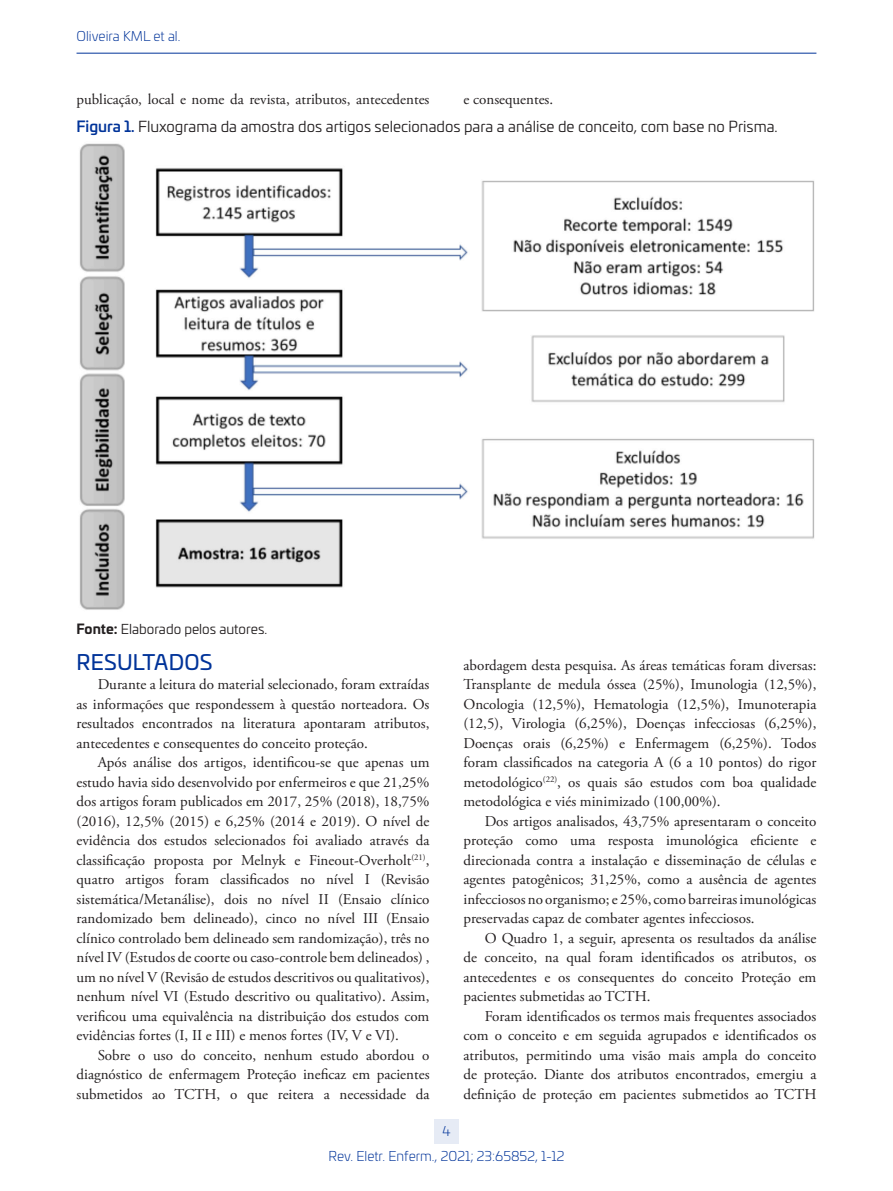
<style>
.page{position:relative;width:893px;height:1191px;background:#fff}
.page>*{position:absolute;margin:0;border:0;box-sizing:border-box;transform-origin:0 0}
.zp_SUB1{font:21px "Univia Pro";letter-spacing:.01em;color:#039}
.zp_texto{font:15px/19.5px "Adobe Garamond Pro";color:#231f20;text-align:justify}
.zp__Figura_tabela_ti{font:15px "Univia Pro";color:#231f20}
.t1{font:300 13.5px "Univia Pro";color:#039}
.zp__tabela_legenda{font:13.5px "Univia Pro";color:#231f20}
.s1{font-weight:500;color:#039}
.s2{font-weight:700}
</style>
<div class="page">
<div style="left:434px;top:1118px;width:25px;height:25px;background:#e6ebf5"></div>
<hr style="left:77px;top:53px;width:739px;height:1px;background:#039">
<img style="left:79px;top:143px;width:736px;height:467px">
<p class="t1" style="left:77px;top:26px;width:105px">Oliveira KML et al.</p>
<p class="zp_texto" style="left:77px;top:90px;width:354px">publicação, local e nome da revista, atributos, antecedentes</p>
<p class="zp_texto" style="left:463px;top:90px;width:91px">e consequentes.</p>
<p class="zp__Figura_tabela_ti" style="left:77px;top:115px;width:703px"><span class="s1">Figura 1.</span> Fluxograma da amostra dos artigos selecionados para a análise de conceito, com base no Prisma.</p>
<p class="zp__tabela_legenda" style="left:77px;top:619px;width:192px"><span class="s2">Fonte:</span> Elaborado pelos autores.</p>
<p class="zp_SUB1" style="left:77px;top:646px;width:137px">RESULTADOS</p>
<p class="zp_texto" style="left:77px;top:675px;width:354px;text-indent:21px">Durante a leitura do material selecionado, foram extraídas as informações que respondessem à questão norteadora. Os resultados encontrados na literatura apontaram atributos, antecedentes e consequentes do conceito proteção.</p>
<p class="zp_texto" style="left:77px;top:753px;width:354px;text-indent:21px">Após análise dos artigos, identificou-se que apenas um estudo havia sido desenvolvido por enfermeiros e que 21,25% dos artigos foram publicados em 2017, 25% (2018), 18,75% (2016), 12,5% (2015) e 6,25% (2014 e 2019). O nível de evidência dos estudos selecionados foi avaliado através da classificação proposta por Melnyk e Fineout-Overholt<sup>(21)</sup>, quatro artigos foram classificados no nível I (Revisão sistemática/Metanálise), dois no nível II (Ensaio clínico randomizado bem delineado), cinco no nível III (Ensaio clínico controlado bem delineado sem randomização), três no nível IV (Estudos de coorte ou caso-controle bem delineados) , um no nível V (Revisão de estudos descritivos ou qualitativos), nenhum nível VI (Estudo descritivo ou qualitativo). Assim, verificou uma equivalência na distribuição dos estudos com evidências fortes (I, II e III) e menos fortes (IV, V e VI).</p>
<p class="zp_texto" style="left:77px;top:1045px;width:354px;text-indent:21px">Sobre o uso do conceito, nenhum estudo abordou o diagnóstico de enfermagem Proteção ineficaz em pacientes submetidos ao TCTH, o que reitera a necessidade da</p>
<p class="t1" style="left:442px;top:1122px;width:10px">4</p>
<p class="zp_texto" style="left:463px;top:655px;width:354px">abordagem desta pesquisa. As áreas temáticas foram diversas:<br>Transplante de medula óssea (25%), Imunologia (12,5%), Oncologia (12,5%), Hematologia (12,5%), Imunoterapia (12,5), Virologia (6,25%), Doenças infecciosas (6,25%), Doenças orais (6,25%) e Enfermagem (6,25%). Todos foram classificados na categoria A (6 a 10 pontos) do rigor metodológico<sup>(22)</sup>, os quais são estudos com boa qualidade metodológica e viés minimizado (100,00%).</p>
<p class="zp_texto" style="left:463px;top:811px;width:354px;text-indent:21px">Dos artigos analisados, 43,75% apresentaram o conceito proteção como uma resposta imunológica eficiente e direcionada contra a instalação e disseminação de células e agentes patogênicos; 31,25%, como a ausência de agentes infecciosos no organismo; e 25%, como barreiras imunológicas preservadas capaz de combater agentes infecciosos.</p>
<p class="zp_texto" style="left:463px;top:928px;width:354px;text-indent:21px">O Quadro 1, a seguir, apresenta os resultados da análise de conceito, na qual foram identificados os atributos, os antecedentes e os consequentes do conceito Proteção em pacientes submetidas ao TCTH.</p>
<p class="zp_texto" style="left:463px;top:1006px;width:354px;text-indent:21px">Foram identificados os termos mais frequentes associados com o conceito e em seguida agrupados e identificados os atributos, permitindo uma visão mais ampla do conceito de proteção. Diante dos atributos encontrados, emergiu a definição de proteção em pacientes submetidos ao TCTH</p>
<p class="t1" style="left:329px;top:1146px;width:237px">Rev. Eletr. Enferm., 2021; 23:65852, 1-12</p>
</div>
